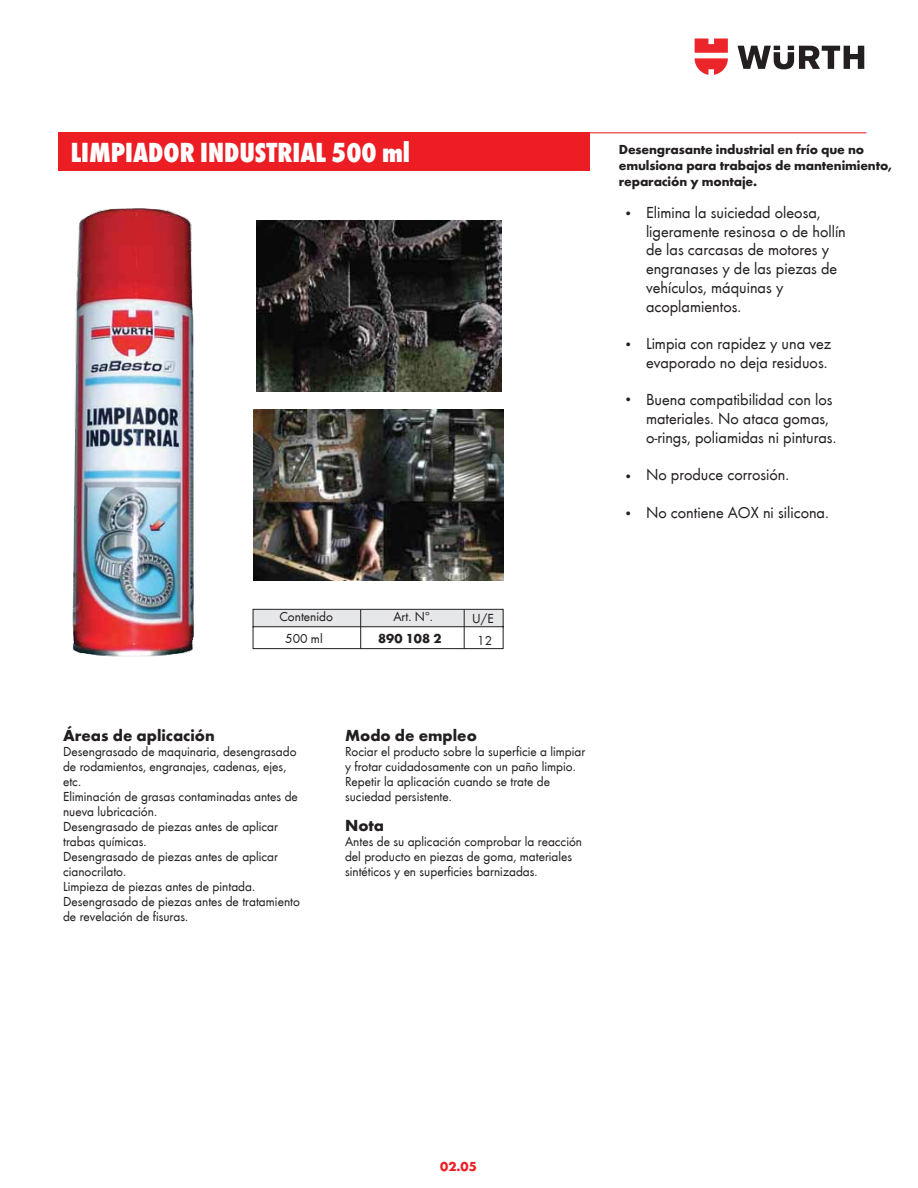
<style>
.page{position:relative;width:918px;height:1188px;background:#fff}
.page>*{position:absolute;margin:0;border:0;box-sizing:border-box;transform-origin:0 0}
.t1{font:800 condensed 28.5px "Wuerth";color:#fff}
.t2{font:16.5px/18.8px "Wuerth";color:#231f20}
.t3{font:700 16.5px "Wuerth";color:#231f20}
.t4{font:13.5px/15px "Wuerth";color:#231f20}
.t5{font:700 13.5px/16.2px "Wuerth";letter-spacing:-.01em;color:#231f20}
.t6{font:700 13.5px "Wuerth";color:#ed1d24}
</style>
<div class="page">
<svg style="left:738px;top:46px;width:126px;height:23px"></svg>
<svg style="left:695px;top:39px;width:33px;height:36px"></svg>
<hr style="left:59px;top:132px;width:807px;height:1px;background:#ed1d24">
<div style="left:59px;top:132px;width:531px;height:39px;background:#ed1d24"></div>
<svg style="left:252px;top:609px;width:252px;height:40px"></svg>
<hr style="left:464px;top:609px;width:1px;height:40px;background:#231f20">
<hr style="left:360px;top:609px;width:1px;height:40px;background:#231f20">
<img style="left:72px;top:208px;width:122px;height:449px">
<img style="left:256px;top:220px;width:246px;height:171px">
<img style="left:254px;top:410px;width:250px;height:171px">
<h1 class="t1" style="left:71px;top:133px;width:341px">LIMPIADOR INDUSTRIAL 500 ml</h1>
<p class="t5" style="left:619px;top:140px;width:275px">Desengrasante industrial en frío que no emulsiona para trabajos de mantenimiento, reparación y montaje.</p>
<p class="t2" style="left:646px;top:202px;width:201px">Elimina la suiciedad oleosa, ligeramente resinosa o de hollín de las carcasas de motores y engranases y de las piezas de vehículos, máquinas y acoplamientos.</p>
<p class="t2" style="left:646px;top:334px;width:187px">Limpia con rapidez y una vez evaporado no deja residuos.</p>
<p class="t2" style="left:646px;top:390px;width:192px">Buena compatibilidad con los materiales. No ataca gomas, o-rings, poliamidas ni pinturas.</p>
<p class="t2" style="left:646px;top:465px;width:145px">No produce corrosión.</p>
<p class="t2" style="left:646px;top:502px;width:184px">No contiene AOX ni silicona.</p>
<p class="t4" style="left:624px;top:205px;width:11px">•</p>
<p class="t4" style="left:624px;top:336px;width:11px">•</p>
<p class="t4" style="left:624px;top:391px;width:11px">•</p>
<p class="t4" style="left:624px;top:468px;width:11px">•</p>
<p class="t4" style="left:624px;top:505px;width:11px">•</p>
<p class="t4" style="left:279px;top:606px;width:55px;line-height:21.1px;text-align:center">Contenido<br>500 ml</p>
<p class="t4" style="left:393px;top:609px;width:41px">Art. Nº.</p>
<p class="t5" style="left:378px;top:629px;width:65px">890 108 2</p>
<p class="t4" style="left:472px;top:608px;width:23px;line-height:21.1px;text-align:center">U/E<br>12</p>
<p class="t3" style="left:63px;top:723px;width:153px">Áreas de aplicación</p>
<p class="t4" style="left:63px;top:743px;width:238px">Desengrasado de maquinaria, desengrasado de rodamientos, engranajes, cadenas, ejes, etc.<br>Eliminación de grasas contaminadas antes de nueva lubricación.<br>Desengrasado de piezas antes de aplicar trabas químicas.<br>Desengrasado de piezas antes de aplicar cianocrilato.<br>Limpieza de piezas antes de pintada.<br>Desengrasado de piezas antes de tratamiento de revelación de fisuras.</p>
<p class="t3" style="left:345px;top:723px;width:133px">Modo de empleo</p>
<p class="t4" style="left:345px;top:743px;width:242px">Rociar el producto sobre la superficie a limpiar y frotar cuidadosamente con un paño limpio.<br>Repetir la aplicación cuando se trate de suciedad persistente.</p>
<p class="t3" style="left:345px;top:813px;width:41px">Nota</p>
<p class="t4" style="left:345px;top:833px;width:239px">Antes de su aplicación comprobar la reacción del producto en piezas de goma, materiales sintéticos y en superficies barnizadas.</p>
<p class="t6" style="left:440px;top:1156px;width:38px">02.05</p>
</div>
